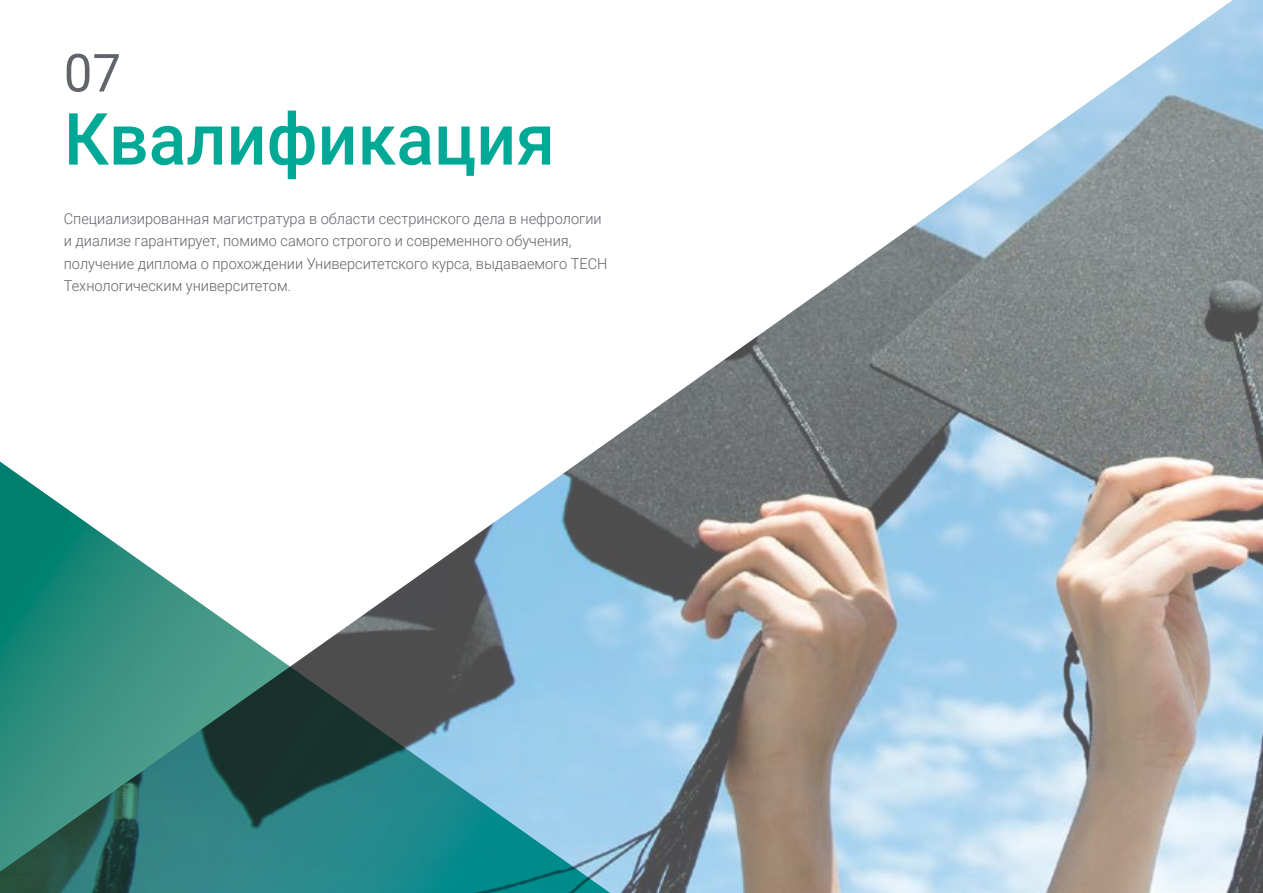
<style>
.page{position:relative;width:1263px;height:893px;background:#fff}
.page>*{position:absolute;margin:0;border:0;box-sizing:border-box;transform-origin:0 0}
.t1{font:500 72px "Roboto";color:#00a996}
.t2{font:52.5px "Roboto";color:#61646a}
.t3{font:300 15px/22.5px "Roboto";color:#61646a}
</style>
<div class="page">
<img style="left:602px;top:0;width:661px;height:893px">
<svg style="left:0;top:446px;width:640px;height:447px"></svg>
<h2 class="t2" style="left:64px;top:36px;width:59px">07</h2>
<h1 class="t1" style="left:64px;top:89px;width:493px">Квалификация</h1>
<p class="t3" style="left:64px;top:207px;width:545px">Специализированная магистратура в области сестринского дела в нефрологии и диализе гарантирует, помимо самого строгого и современного обучения, получение диплома о прохождении Университетского курса, выдаваемого TECH Технологическим университетом.</p>
</div>
